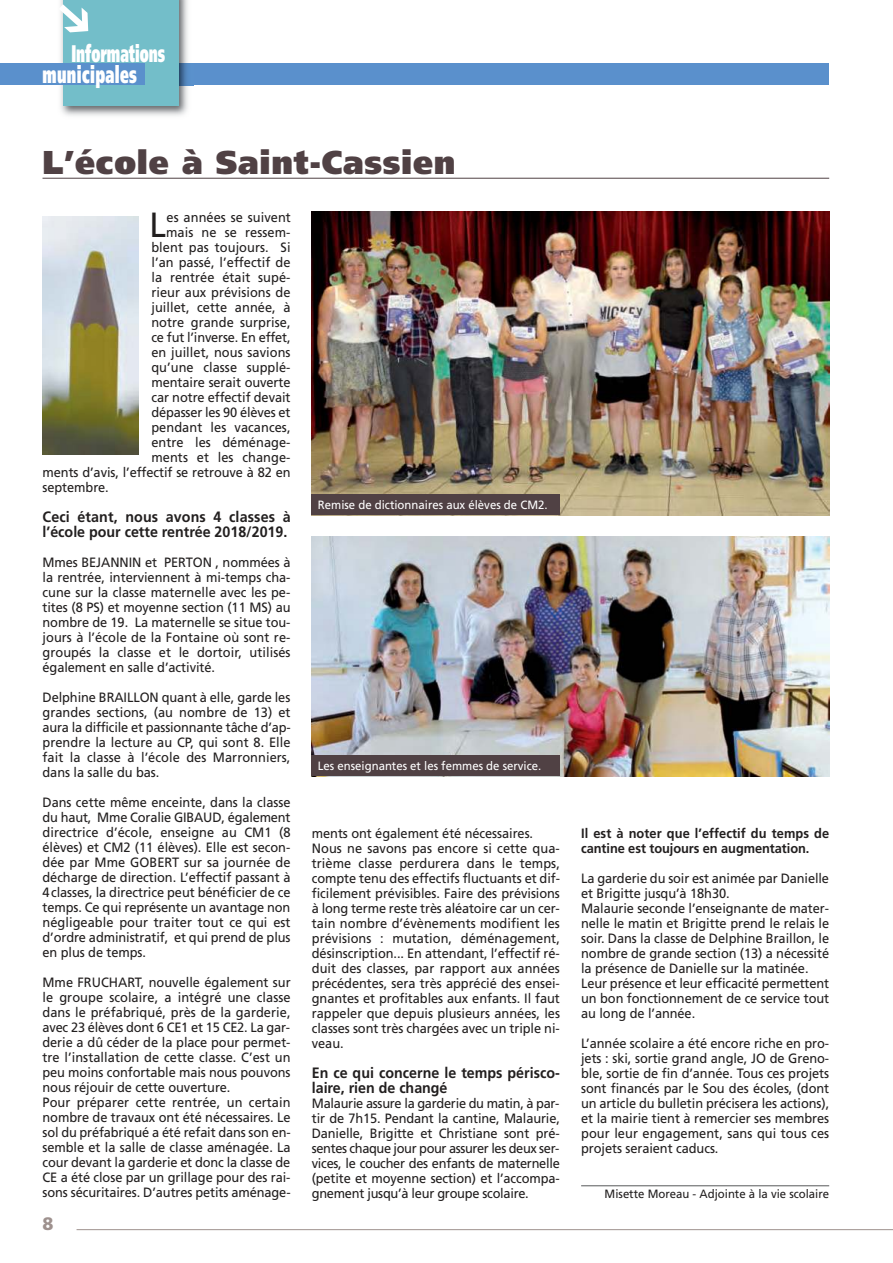
<style>
.page{position:relative;width:893px;height:1263px;background:#fff}
.page>*{position:absolute;margin:0;border:0;box-sizing:border-box;transform-origin:0 0}
.t1{font:34.95px "Frutiger";color:#221f1f;scale:.95 1}
.t2{font:900 33px "Frutiger";letter-spacing:.025em;color:#504144;scale:.96 1}
.t3{font:900 24px/21.5px "Frutiger";color:#fff;scale:.55 1}
.t4{font:900 18px "Frutiger";color:#9e918e}
.t5{font:700 15px/15px "Frutiger";color:#221f1f;scale:.95 1}
.t6{font:13.5px/15px "Frutiger";letter-spacing:-.005em;color:#221f1f;text-align:justify;scale:.95 1}
.t7{font:700 13.5px/15px "Frutiger";letter-spacing:-.005em;color:#221f1f;scale:.95 1}
.t8{font:12px "Frutiger";color:#fff;scale:.95 1}
.t9{font:12px "Frutiger";color:#221f1f;scale:.95 1}
</style>
<div class="page">
<hr style="left:581px;top:1185px;width:248px;height:1px;background:#57585a">
<div style="left:130px;top:64px;width:699px;height:21px;background:#5a90cc"></div>
<hr style="left:77px;top:1229px;width:816px;height:1px;background:#9e918e">
<img style="left:55px;top:0;width:138px;height:116px">
<img style="left:179px;top:64px;width:14px;height:21px">
<div style="left:64px;top:0;width:115px;height:106px;background:#73bec9"></div>
<div style="left:0;top:64px;width:145px;height:21px;background:#5a90cc"></div>
<hr style="left:43px;top:178px;width:786px;height:1px;background:#504144">
<img style="left:312px;top:536px;width:517px;height:240px">
<img style="left:312px;top:211px;width:517px;height:304px">
<div style="left:312px;top:755px;width:248px;height:21px;background:#504144"></div>
<div style="left:312px;top:494px;width:248px;height:21px;background:#504144"></div>
<img style="left:43px;top:216px;width:96px;height:239px">
<svg style="left:55px;top:0;width:9px;height:41px"></svg>
<h3 class="t3" style="left:43px;top:44px;width:224px;text-indent:29px">Informations municipales</h3>
<h2 class="t2" style="left:43px;top:148px;width:432px">L’école à Saint-Cassien</h2>
<h1 class="t1" style="left:150px;top:206px;width:19px">L</h1>
<p class="t6" style="left:167px;top:210px;width:132px">es années se suivent</p>
<p class="t6" style="left:166px;top:225px;width:132px">mais ne se ressem-</p>
<p class="t6" style="left:151px;top:240px;width:148px">blent pas toujours. Si</p>
<p class="t6" style="left:151px;top:255px;width:148px">l’an passé, l’effectif de</p>
<p class="t6" style="left:151px;top:270px;width:148px">la rentrée était supé-</p>
<p class="t6" style="left:151px;top:285px;width:148px">rieur aux prévisions de</p>
<p class="t6" style="left:151px;top:300px;width:148px">juillet, cette année, à</p>
<p class="t6" style="left:151px;top:315px;width:148px">notre grande surprise,</p>
<p class="t6" style="left:151px;top:330px;width:148px">ce fut l’inverse. En effet,</p>
<p class="t6" style="left:151px;top:345px;width:148px">en juillet, nous savions</p>
<p class="t6" style="left:151px;top:360px;width:148px">qu’une classe supplé-</p>
<p class="t6" style="left:151px;top:375px;width:148px">mentaire serait ouverte</p>
<p class="t6" style="left:151px;top:390px;width:148px">car notre effectif devait</p>
<p class="t6" style="left:151px;top:405px;width:148px">dépasser les 90 élèves et</p>
<p class="t6" style="left:151px;top:420px;width:148px">pendant les vacances,</p>
<p class="t6" style="left:151px;top:435px;width:148px">entre les déménage-</p>
<p class="t6" style="left:151px;top:450px;width:148px">ments et les change-</p>
<p class="t6" style="left:43px;top:465px;width:263px">ments d’avis, l’effectif se retrouve à 82 en</p>
<p class="t6" style="left:43px;top:480px;width:71px">septembre.</p>
<p class="t5" style="left:43px;top:510px;width:263px">Ceci étant, nous avons 4 classes à l’école pour cette rentrée 2018/2019.</p>
<p class="t6" style="left:43px;top:555px;width:263px">Mmes BEJANNIN et PERTON , nommées à la rentrée, interviennent à mi-temps cha&shy;cune sur la classe maternelle avec les pe&shy;tites (8 PS) et moyenne section (11 MS) au nombre de 19. La maternelle se situe tou&shy;jours à l’école de la Fontaine où sont re&shy;groupés la classe et le dortoir, utilisés également en salle d’activité.</p>
<p class="t6" style="left:43px;top:690px;width:263px">Delphine BRAILLON quant à elle, garde les grandes sections, (au nombre de 13) et aura la difficile et passionnante tâche d’ap&shy;prendre la lecture au CP, qui sont 8. Elle fait la classe à l’école des Marronniers, dans la salle du bas.</p>
<p class="t6" style="left:43px;top:795px;width:263px">Dans cette même enceinte, dans la classe du haut, Mme Coralie GIBAUD, également directrice d’école, enseigne au CM1 (8 élèves) et CM2 (11 élèves). Elle est secon&shy;dée par Mme GOBERT sur sa journée de décharge de direction. L’effectif passant à 4classes, la directrice peut bénéficier de ce temps. Ce qui représente un avantage non négligeable pour traiter tout ce qui est d’ordre administratif, et qui prend de plus en plus de temps.</p>
<p class="t6" style="left:43px;top:975px;width:263px;text-align:left">Mme FRUCHART, nouvelle également sur le groupe scolaire, a intégré une classe dans le préfabriqué, près de la garderie, avec 23 élèves dont 6 CE1 et 15 CE2. La gar&shy;derie a dû céder de la place pour permet&shy;tre l’installation de cette classe. C’est un peu moins confortable mais nous pouvons nous réjouir de cette ouverture.<br>Pour préparer cette rentrée, un certain nombre de travaux ont été nécessaires. Le sol du préfabriqué a été refait dans son en&shy;semble et la salle de classe aménagée. La cour devant la garderie et donc la classe de CE a été close par un grillage pour des rai&shy;sons sécuritaires. D’autres petits aménage-</p>
<p class="t8" style="left:318px;top:498px;width:243px">Remise de dictionnaires aux élèves de CM2.</p>
<p class="t8" style="left:318px;top:759px;width:237px">Les enseignantes et les femmes de service.</p>
<p class="t6" style="left:312px;top:825px;width:263px;text-align:left">ments ont également été nécessaires.<br>Nous ne savons pas encore si cette qua&shy;trième classe perdurera dans le temps, compte tenu des effectifs fluctuants et dif&shy;ficilement prévisibles. Faire des prévisions à long terme reste très aléatoire car un cer&shy;tain nombre d’évènements modifient les prévisions : mutation, déménagement, désinscription... En attendant, l’effectif ré&shy;duit des classes, par rapport aux années précédentes, sera très apprécié des ensei&shy;gnantes et profitables aux enfants. Il faut rappeler que depuis plusieurs années, les classes sont très chargées avec un triple ni&shy;veau.</p>
<p class="t5" style="left:312px;top:1065px;width:263px">En ce qui concerne le temps périsco&shy;laire, rien de changé</p>
<p class="t6" style="left:312px;top:1095px;width:263px">Malaurie assure la garderie du matin, à par&shy;tir de 7h15. Pendant la cantine, Malaurie, Danielle, Brigitte et Christiane sont pré&shy;sentes chaque jour pour assurer les deux ser&shy;vices, le coucher des enfants de maternelle (petite et moyenne section) et l’accompa&shy;gnement jusqu’à leur groupe scolaire.</p>
<h3 class="t4" style="left:43px;top:1214px;width:13px">8</h3>
<p class="t7" style="left:581px;top:825px;width:263px">Il est à noter que l’effectif du temps de cantine est toujours en augmentation.</p>
<p class="t6" style="left:581px;top:870px;width:263px;text-align:left">La garderie du soir est animée par Danielle et Brigitte jusqu’à 18h30.<br>Malaurie seconde l’enseignante de mater&shy;nelle le matin et Brigitte prend le relais le soir. Dans la classe de Delphine Braillon, le nombre de grande section (13) a nécessité la présence de Danielle sur la matinée.<br>Leur présence et leur efficacité permettent un bon fonctionnement de ce service tout au long de l’année.</p>
<p class="t6" style="left:581px;top:1035px;width:263px">L’année scolaire a été encore riche en pro&shy;jets : ski, sortie grand angle, JO de Greno&shy;ble, sortie de fin d’année. Tous ces projets sont financés par le Sou des écoles, (dont un article du bulletin précisera les actions), et la mairie tient à remercier ses membres pour leur engagement, sans qui tous ces projets seraient caducs.</p>
<p class="t9" style="left:605px;top:1187px;width:238px">Misette Moreau - Adjointe à la vie scolaire</p>
</div>
